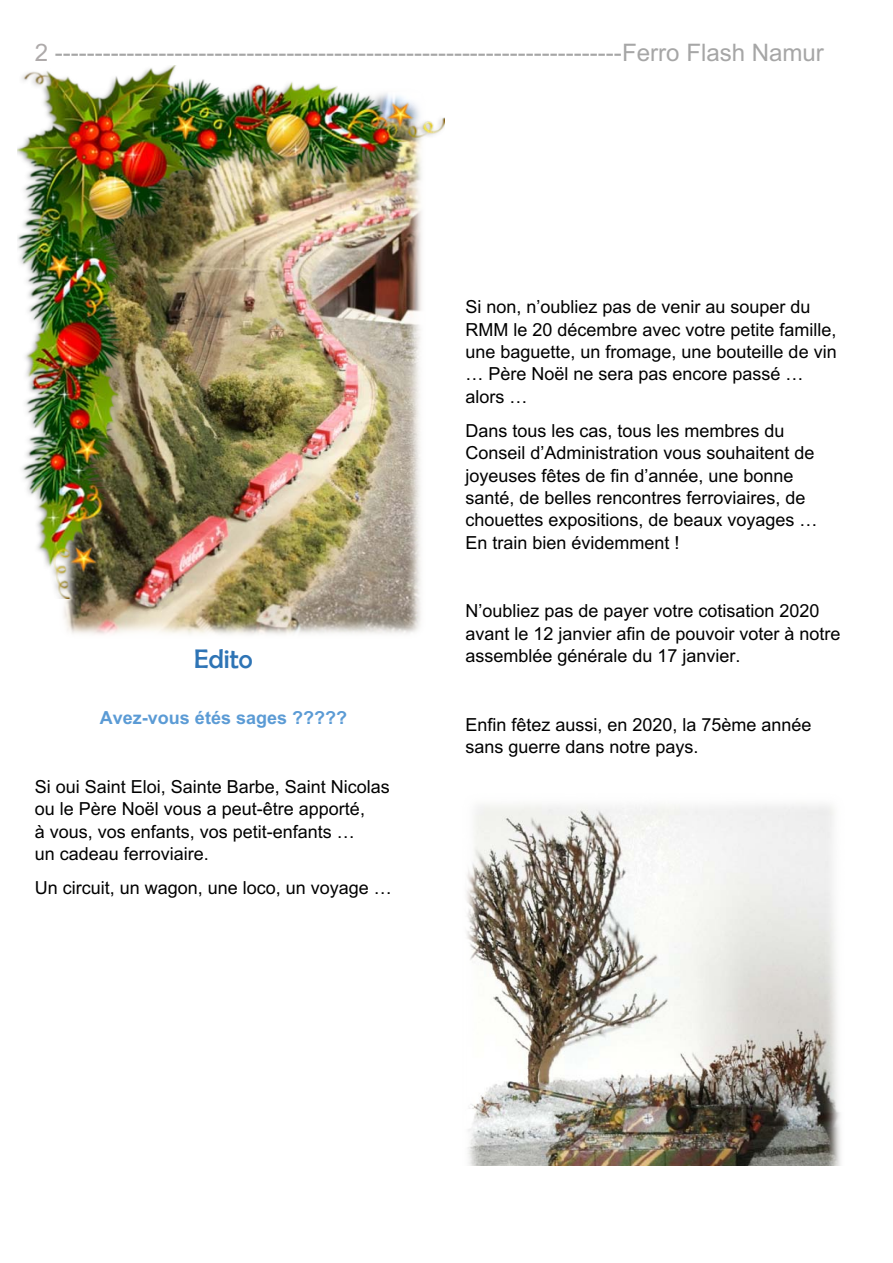
<style>
.page{position:relative;width:893px;height:1263px;background:#fff}
.page>*{position:absolute;margin:0;border:0;box-sizing:border-box;transform-origin:0 0}
.t1{font:27px "Berlin Sans FB";color:#2e74b5}
.t2{font:24.15px "Arial";color:#a6a6a6}
.t3{font:18px/22.4px "Arial";color:#000}
.t4{font:700 18px "Arial";color:#5b9bd5}
.s1{color:#aeaaaa}
</style>
<div class="page">
<img style="left:466px;top:805px;width:375px;height:361px">
<img style="left:59px;top:598px;width:362px;height:37px">
<img style="left:18px;top:65px;width:426px;height:533px">
<p class="t2" style="left:35px;top:36px;width:790px"><span class="s1">2</span> -----------------------------------------------------------------------Ferro Flash Namur</p>
<p class="t1" style="left:194px;top:644px;width:60px">Edito</p>
<p class="t4" style="left:100px;top:705px;width:249px">Avez-vous étés sages ?????</p>
<p class="t3" style="left:35px;top:775px;width:357px">Si oui Saint Eloi, Sainte Barbe, Saint Nicolas ou le Père Noël vous a peut-être apporté,<br>à vous, vos enfants, vos petit-enfants …<br>un cadeau ferroviaire.</p>
<p class="t3" style="left:35px;top:877px;width:359px">Un circuit, un wagon, une loco, un voyage …</p>
<p class="t3" style="left:465px;top:296px;width:373px">Si non, n’oubliez pas de venir au souper du RMM le 20 décembre avec votre petite famille, une baguette, un fromage, une bouteille de vin … Père Noël ne sera pas encore passé … alors …</p>
<p class="t3" style="left:465px;top:419px;width:354px">Dans tous les cas, tous les membres du Conseil d’Administration vous souhaitent de joyeuses fêtes de fin d’année, une bonne santé, de belles rencontres ferroviaires, de chouettes expositions, de beaux voyages … En train bien évidemment !</p>
<p class="t3" style="left:465px;top:600px;width:377px">N’oubliez pas de payer votre cotisation 2020 avant le 12 janvier afin de pouvoir voter à notre assemblée générale du 17 janvier.</p>
<p class="t3" style="left:465px;top:713px;width:348px">Enfin fêtez aussi, en 2020, la 75ème année sans guerre dans notre pays.</p>
</div>
